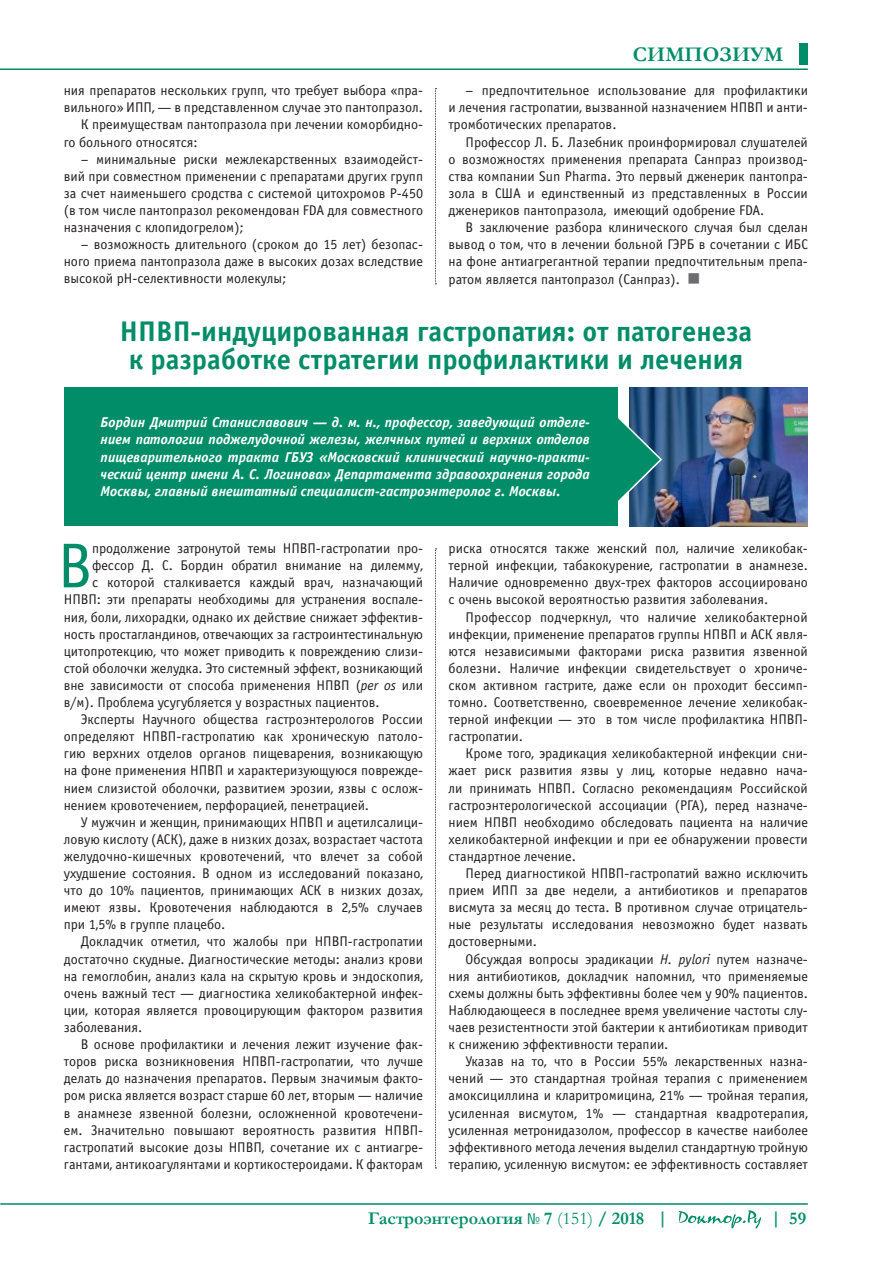
<style>
.page{position:relative;width:893px;height:1263px;background:#fff}
.page>*{position:absolute;margin:0;border:0;box-sizing:border-box;transform-origin:0 0}
.t1{font:63.6px "Officina Sans C";color:#008d68}
.t2{font:700 28.5px/28.5px "Officina Sans";color:#008d68;text-align:center}
.t3{font:700 21px "Garamond";color:#008d68}
.t4{font:700 18px "Garamond";color:#008d68}
.t5{font:italic 700 14.25px/17.2px "Officina Sans C";color:#fff;text-align:justify}
.t6{font:14.1px/17.1px "Officina Sans C";color:#231f20;text-align:justify}
.s1{color:#6c6d70}
.s2{font-style:italic}
.s3{font-family:"Helios Cond";font-weight:400;font-size:15px}
.s4{font-weight:400}
</style>
<div class="page">
<hr style="left:0;top:68px;width:808px;height:2px;background:#008d68">
<div style="left:799px;top:44px;width:9px;height:21px;background:#008d68"></div>
<hr style="left:0;top:1203px;width:808px;height:2px;background:#008d68">
<svg style="left:679px;top:1210px;width:82px;height:18px"></svg>
<img style="left:629px;top:387px;width:179px;height:139px">
<svg style="left:618px;top:414px;width:45px;height:92px"></svg>
<div style="left:64px;top:387px;width:554px;height:139px;background:#008d68"></div>
<svg style="left:435px;top:88px;width:1px;height:196px"></svg>
<svg style="left:435px;top:549px;width:1px;height:619px"></svg>
<p class="t6" style="left:64px;top:82px;width:361px">ния препаратов нескольких групп, что требует выбора «пра-</p>
<p class="t6" style="left:64px;top:99px;width:361px">вильного» ИПП, — в представленном случае это пантопразол.</p>
<p class="t6" style="left:81px;top:116px;width:344px">К преимуществам пантопразола при лечении коморбидно-</p>
<p class="t6" style="left:64px;top:134px;width:135px">го больного относятся:</p>
<p class="t6" style="left:64px;top:151px;width:361px;text-indent:17px">– минимальные риски межлекарственных взаимодейст&shy;вий при совместном применении с препаратами других групп за счет наименьшего сродства с системой цитохромов P-450 (в том числе пантопразол рекомендован FDA для совместного назначения с клопидогрелом);</p>
<p class="t6" style="left:64px;top:236px;width:361px;text-indent:17px">– возможность длительного (сроком до 15 лет) безопас&shy;ного приема пантопразола даже в высоких дозах вследствие высокой pH-селективности молекулы;</p>
<h3 class="t3" style="left:633px;top:40px;width:152px">СИМПОЗИУМ</h3>
<p class="t6" style="left:449px;top:82px;width:361px;text-indent:17px">– предпочтительное использование для профилактики и лечения гастропатии, вызванной назначением НПВП и анти&shy;тромботических препаратов.</p>
<p class="t6" style="left:449px;top:134px;width:361px;text-indent:17px">Профессор Л. Б. Лазебник проинформировал слушателей о возможностях применения препарата Санпраз производ&shy;ства компании Sun Pharma. Это первый дженерик пантопра&shy;зола в США и единственный из представленных в России дженериков пантопразола, имеющий одобрение FDA.</p>
<p class="t6" style="left:449px;top:219px;width:361px;text-indent:17px">В заключение разбора клинического случая был сделан вывод о том, что в лечении больной ГЭРБ в сочетании с ИБС на фоне антиагрегантной терапии предпочтительным препа&shy;ратом является пантопразол (Санпраз). <span class="s1">■</span></p>
<h2 class="t2" style="left:120px;top:317px;width:634px">НПВП-индуцированная гастропатия: от патогенеза к разработке стратегии профилактики и лечения</h2>
<p class="t5" style="left:101px;top:414px;width:491px">Бордин Дмитрий Станиславович — д. м. н., профессор, заведующий отделе&shy;нием патологии поджелудочной железы, желчных путей и верхних отделов пищеварительного тракта ГБУЗ «Московский клинический научно-практи&shy;ческий центр имени А. С. Логинова» Департамента здравоохранения города Москвы, главный внештатный специалист-гастроэнтеролог г. Москвы.</p>
<h1 class="t1" style="left:58px;top:531px;width:36px">В</h1>
<p class="t6" style="left:92px;top:540px;width:332px">продолжение затронутой темы НПВП-гастропатии про-</p>
<p class="t6" style="left:92px;top:557px;width:332px">фессор Д. С. Бордин обратил внимание на дилемму,</p>
<p class="t6" style="left:92px;top:574px;width:332px">с которой сталкивается каждый врач, назначающий</p>
<p class="t6" style="left:64px;top:591px;width:361px">НПВП: эти препараты необходимы для устранения воспале-</p>
<p class="t6" style="left:64px;top:608px;width:361px">ния, боли, лихорадки, однако их действие снижает эффектив-</p>
<p class="t6" style="left:64px;top:626px;width:361px">ность простагландинов, отвечающих за гастроинтестинальную</p>
<p class="t6" style="left:64px;top:643px;width:361px">цитопротекцию, что может приводить к повреждению слизи-</p>
<p class="t6" style="left:64px;top:660px;width:361px">стой оболочки желудка. Это системный эффект, возникающий</p>
<p class="t6" style="left:64px;top:677px;width:361px">вне зависимости от способа применения НПВП (<span class="s2">per os</span> или</p>
<p class="t6" style="left:64px;top:694px;width:317px">в/м). Проблема усугубляется у возрастных пациентов.</p>
<p class="t6" style="left:81px;top:711px;width:344px">Эксперты Научного общества гастроэнтерологов России</p>
<p class="t6" style="left:64px;top:728px;width:361px">определяют НПВП-гастропатию как хроническую патоло-</p>
<p class="t6" style="left:64px;top:745px;width:361px">гию верхних отделов органов пищеварения, возникающую</p>
<p class="t6" style="left:64px;top:762px;width:361px">на фоне применения НПВП и характеризующуюся поврежде-</p>
<p class="t6" style="left:64px;top:779px;width:361px">нием слизистой оболочки, развитием эрозии, язвы с ослож-</p>
<p class="t6" style="left:64px;top:797px;width:307px">нением кровотечением, перфорацией, пенетрацией.</p>
<p class="t6" style="left:81px;top:814px;width:344px">У мужчин и женщин, принимающих НПВП и ацетилсалици-</p>
<p class="t6" style="left:64px;top:831px;width:361px">ловую кислоту (АСК), даже в низких дозах, возрастает частота</p>
<p class="t6" style="left:64px;top:848px;width:361px">желудочно-кишечных кровотечений, что влечет за собой</p>
<p class="t6" style="left:64px;top:865px;width:361px">ухудшение состояния. В одном из исследований показано,</p>
<p class="t6" style="left:64px;top:882px;width:361px">что до 10% пациентов, принимающих АСК в низких дозах,</p>
<p class="t6" style="left:64px;top:899px;width:361px">имеют язвы. Кровотечения наблюдаются в 2,5% случаев</p>
<p class="t6" style="left:64px;top:916px;width:163px">при 1,5% в группе плацебо.</p>
<p class="t6" style="left:81px;top:933px;width:344px">Докладчик отметил, что жалобы при НПВП-гастропатии</p>
<p class="t6" style="left:64px;top:950px;width:361px">достаточно скудные. Диагностические методы: анализ крови</p>
<p class="t6" style="left:64px;top:968px;width:361px">на гемоглобин, анализ кала на скрытую кровь и эндоскопия,</p>
<p class="t6" style="left:64px;top:985px;width:361px">очень важный тест — диагностика хеликобактерной инфек-</p>
<p class="t6" style="left:64px;top:1002px;width:361px">ции, которая является провоцирующим фактором развития</p>
<p class="t6" style="left:64px;top:1019px;width:80px">заболевания.</p>
<p class="t6" style="left:81px;top:1036px;width:344px">В основе профилактики и лечения лежит изучение фак-</p>
<p class="t6" style="left:64px;top:1053px;width:361px">торов риска возникновения НПВП-гастропатии, что лучше</p>
<p class="t6" style="left:64px;top:1070px;width:361px">делать до назначения препаратов. Первым значимым факто-</p>
<p class="t6" style="left:64px;top:1087px;width:361px">ром риска является возраст старше 60 лет, вторым — наличие</p>
<p class="t6" style="left:64px;top:1104px;width:361px">в анамнезе язвенной болезни, осложненной кровотечени-</p>
<p class="t6" style="left:64px;top:1121px;width:361px">ем. Значительно повышают вероятность развития НПВП-</p>
<p class="t6" style="left:64px;top:1139px;width:361px">гастропатий высокие дозы НПВП, сочетание их с антиагре-</p>
<p class="t6" style="left:64px;top:1156px;width:361px">гантами, антикоагулянтами и кортикостероидами. К факторам</p>
<p class="t6" style="left:449px;top:540px;width:361px">риска относятся также женский пол, наличие хеликобак&shy;терной инфекции, табакокурение, гастропатии в анамнезе.<br>Наличие одновременно двух-трех факторов ассоциировано с очень высокой вероятностью развития заболевания.</p>
<p class="t6" style="left:449px;top:608px;width:361px;text-indent:17px">Профессор подчеркнул, что наличие хеликобактерной инфекции, применение препаратов группы НПВП и АСК явля&shy;ются независимыми факторами риска развития язвенной болезни. Наличие инфекции свидетельствует о хрониче&shy;ском активном гастрите, даже если он проходит бессимп&shy;томно. Соответственно, своевременное лечение хеликобак&shy;терной инфекции — это в том числе профилактика НПВП&shy;гастропатии.</p>
<p class="t6" style="left:449px;top:745px;width:361px;text-indent:17px">Кроме того, эрадикация хеликобактерной инфекции сни&shy;жает риск развития язвы у лиц, которые недавно нача&shy;ли принимать НПВП. Согласно рекомендациям Российской гастроэнтерологической ассоциации (РГА), перед назначе&shy;нием НПВП необходимо обследовать пациента на наличие хеликобактерной инфекции и при ее обнаружении провести стандартное лечение.</p>
<p class="t6" style="left:449px;top:865px;width:361px;text-indent:17px">Перед диагностикой НПВП-гастропатий важно исключить прием ИПП за две недели, а антибиотиков и препаратов висмута за месяц до теста. В противном случае отрицатель&shy;ные результаты исследования невозможно будет назвать достоверными.</p>
<p class="t6" style="left:449px;top:950px;width:361px;text-indent:17px">Обсуждая вопросы эрадикации <span class="s2">H. pylori</span> путем назначе&shy;ния антибиотиков, докладчик напомнил, что применяемые схемы должны быть эффективны более чем у 90% пациентов.<br>Наблюдающееся в последнее время увеличение частоты слу&shy;чаев резистентности этой бактерии к антибиотикам приводит к снижению эффективности терапии.</p>
<p class="t6" style="left:449px;top:1053px;width:361px;text-indent:17px">Указав на то, что в России 55% лекарственных назна&shy;чений — это стандартная тройная терапия с применением амоксициллина и кларитромицина, 21% — тройная терапия, усиленная висмутом, 1% — стандартная квадротерапия, усиленная метронидазолом, профессор в качестве наиболее эффективного метода лечения выделил стандартную тройную терапию, усиленную висмутом: ее эффективность составляет</p>
<p class="t4" style="left:368px;top:1206px;width:301px">Гастроэнтерология <span class="s3">№</span> 7 <span class="s4">(151)</span> / 2018 |</p>
<p class="t4" style="left:771px;top:1206px;width:37px">| 59</p>
</div>
